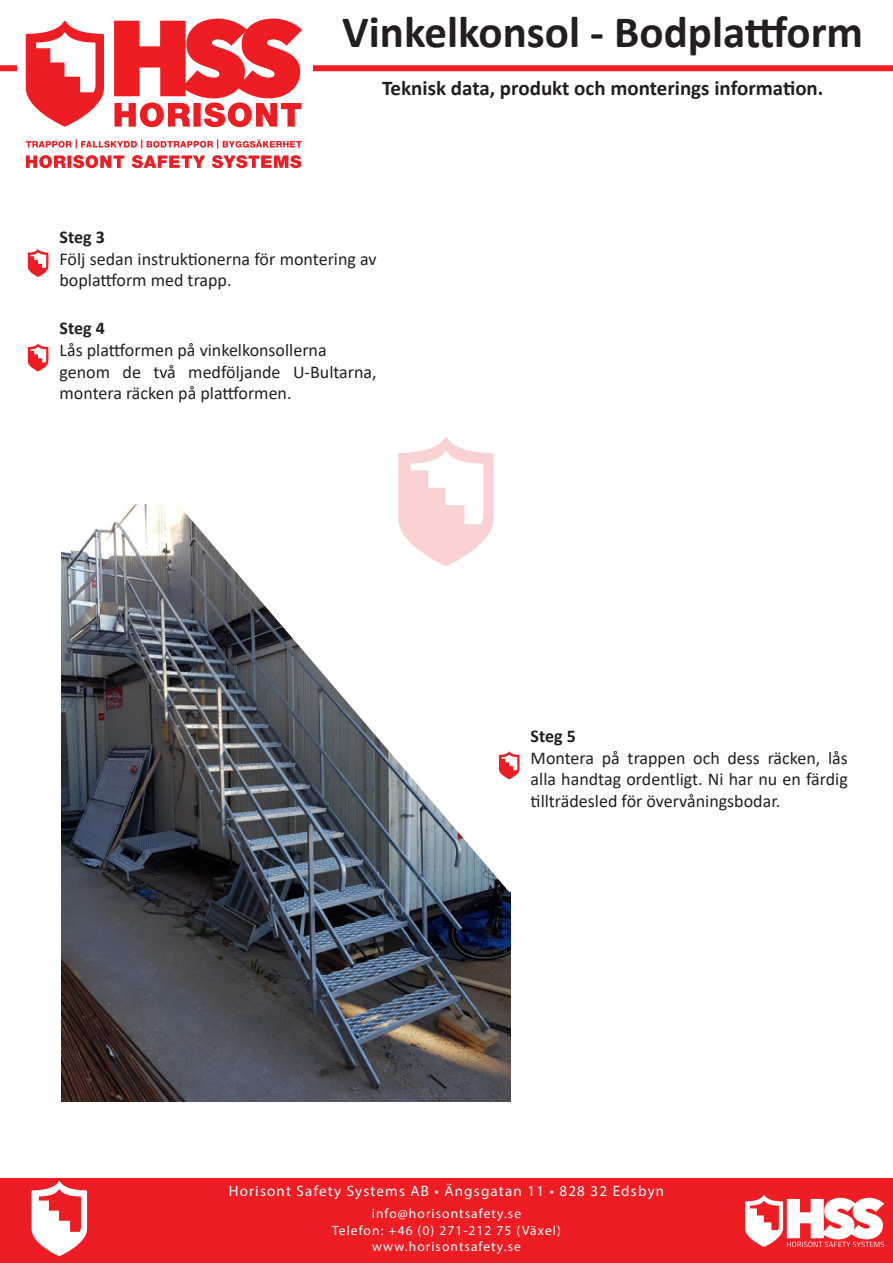
<style>
.page{position:relative;width:893px;height:1263px;background:#fff}
.page>*{position:absolute;margin:0;border:0;box-sizing:border-box;transform-origin:0 0}
.t1{font:700 45px "Calibri";color:#231f20}
.t2{font:700 21px "Calibri";color:#231f20}
.t3{font:18px/21.6px "Calibri";color:#231f20}
.t4{font:700 18px "Calibri";color:#231f20}
.t5{font:15px "Myriad Pro";letter-spacing:.08em;color:#fff}
.t6{font:13.5px/16.2px "Myriad Pro";letter-spacing:.08em;color:#fff;text-align:center}
</style>
<div class="page">
<div style="left:0;top:1178px;width:893px;height:85px;background:#ee1d23"></div>
<img style="left:746px;top:1195px;width:137px;height:51px">
<div style="left:0;top:65px;width:893px;height:6px;background:#ee1d23"></div>
<div style="left:17px;top:0;width:296px;height:196px;background:#fff"></div>
<svg style="left:114px;top:19px;width:188px;height:108px"></svg>
<svg style="left:26px;top:139px;width:276px;height:9px"></svg>
<svg style="left:26px;top:155px;width:275px;height:13px"></svg>
<svg style="left:26px;top:21px;width:78px;height:106px"></svg>
<svg style="left:32px;top:1181px;width:55px;height:75px"></svg>
<svg style="left:27px;top:252px;width:22px;height:17px"></svg>
<svg style="left:28px;top:249px;width:20px;height:28px"></svg>
<svg style="left:27px;top:343px;width:22px;height:29px"></svg>
<svg style="left:28px;top:344px;width:20px;height:27px"></svg>
<img style="left:62px;top:504px;width:449px;height:597px">
<svg style="left:173px;top:504px;width:338px;height:388px"></svg>
<div style="left:393px;top:432px;width:107px;height:144px;background:#fff"></div>
<svg style="left:398px;top:437px;width:96px;height:129px"></svg>
<svg style="left:497px;top:749px;width:23px;height:33px"></svg>
<svg style="left:499px;top:751px;width:20px;height:28px"></svg>
<p class="t1" style="left:342px;top:0;width:522px">Vinkelkonsol - Bodplattform</p>
<p class="t2" style="left:382px;top:73px;width:443px">Teknisk data, produkt och monterings information.</p>
<p class="t4" style="left:60px;top:224px;width:47px">Steg 3</p>
<p class="t3" style="left:60px;top:247px;width:319px">Följ sedan instruktionerna för montering av boplattform med trapp.</p>
<p class="t4" style="left:60px;top:316px;width:47px">Steg 4</p>
<p class="t3" style="left:60px;top:339px;width:269px">Lås plattformen på vinkelkonsollerna</p>
<p class="t3" style="left:60px;top:360px;width:319px">genom de två medföljande U-Bultarna, montera räcken på plattformen.</p>
<p class="t4" style="left:531px;top:723px;width:47px">Steg 5</p>
<p class="t3" style="left:531px;top:747px;width:319px;text-align:justify">Montera på trappen och dess räcken, lås alla handtag ordentligt. Ni har nu en färdig tillträdesled för övervåningsbodar.</p>
<p class="t5" style="left:229px;top:1182px;width:437px">Horisont Safety Systems AB • Ängsgatan 11 • 828 32 Edsbyn</p>
<p class="t6" style="left:332px;top:1205px;width:230px">info@horisontsafety.se<br>Telefon: +46 (0) 271-212 75 (Växel) www.horisontsafety.se</p>
</div>
